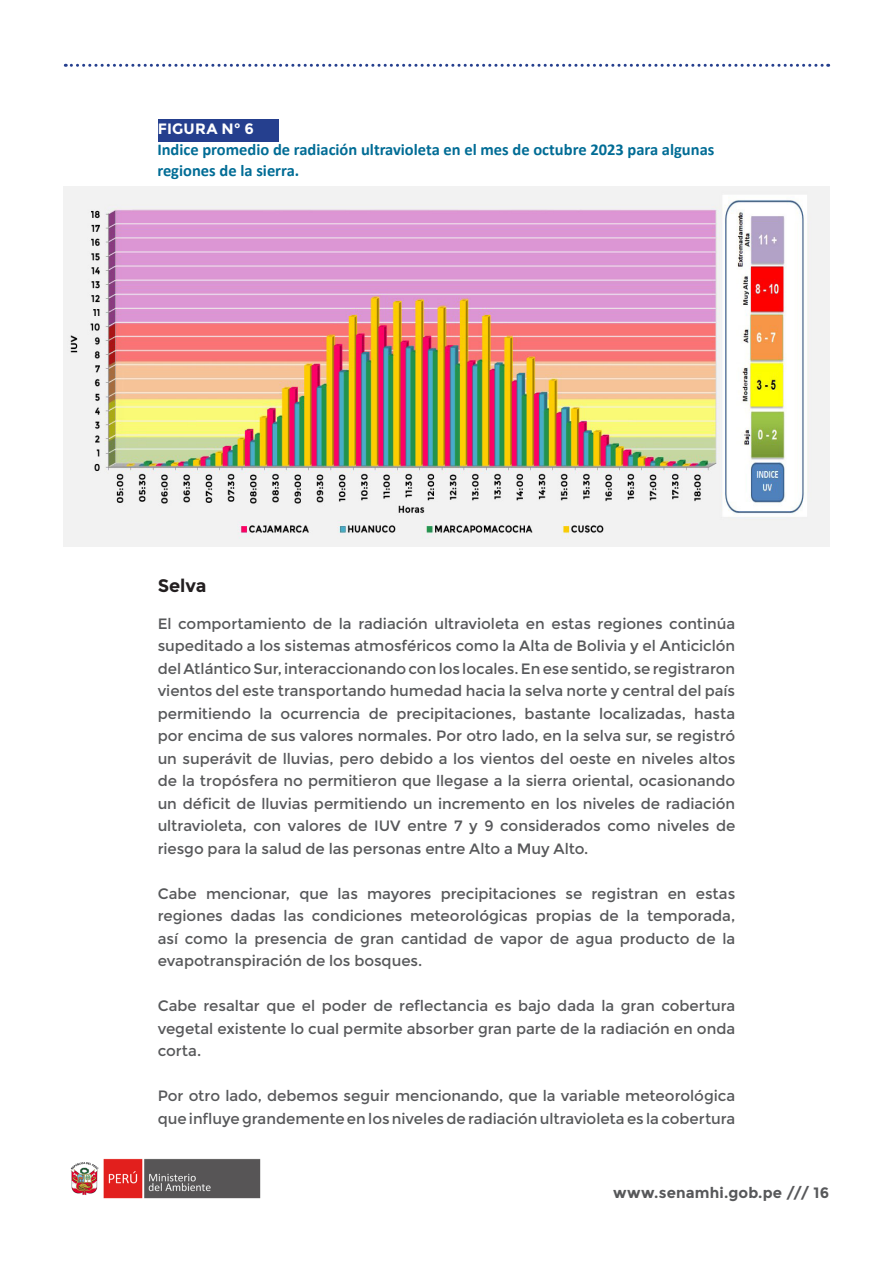
<style>
.page{position:relative;width:893px;height:1263px;background:#fff}
.page>*{position:absolute;margin:0;border:0;box-sizing:border-box;transform-origin:0 0}
.texto_Monserrat{font:700 18px "Montserrat";letter-spacing:-.005em;color:#231f20}
.tex-_de_gráfico_nro_1_2_3{font:700 16.5px/21px "Calibri";color:#006c95}
.t1{font:15px/22.5px "Montserrat";letter-spacing:-.005em;color:#57585a;text-align:justify}
.t2{font:700 15px "Montserrat";letter-spacing:.01em;color:#57585a}
.tex-_de_gráfico_nro_1_2_3-2{font:700 15px "Montserrat";letter-spacing:.01em;color:#fff}
</style>
<div class="page">
<svg style="left:65px;top:64px;width:764px;height:3px"></svg>
<img style="left:70px;top:1158px;width:191px;height:41px">
<div style="left:158px;top:119px;width:121px;height:23px;background:#253f8e"></div>
<img style="left:64px;top:187px;width:765px;height:360px">
<p class="tex-_de_gráfico_nro_1_2_3-2" style="left:158px;top:119px;width:98px">FIGURA N° 6</p>
<p class="tex-_de_gráfico_nro_1_2_3" style="left:157px;top:139px;width:559px">Indice promedio de radiación ultravioleta en el mes de octubre 2023 para algunas regiones de la sierra.</p>
<p class="texto_Monserrat" style="left:158px;top:574px;width:50px">Selva</p>
<p class="t1" style="left:158px;top:612px;width:579px">El comportamiento de la radiación ultravioleta en estas regiones continúa supeditado a los sistemas atmosféricos como la Alta de Bolivia y el Anticiclón del Atlántico Sur, interaccionando con los locales. En ese sentido, se registraron vientos del este transportando humedad hacia la selva norte y central del país permitiendo la ocurrencia de precipitaciones, bastante localizadas, hasta por encima de sus valores normales. Por otro lado, en la selva sur, se registró un superávit de lluvias, pero debido a los vientos del oeste en niveles altos de la tropósfera no permitieron que llegase a la sierra oriental, ocasionando un déficit de lluvias permitiendo un incremento en los niveles de radiación ultravioleta, con valores de IUV entre 7 y 9 considerados como niveles de riesgo para la salud de las personas entre Alto a Muy Alto.</p>
<p class="t1" style="left:158px;top:882px;width:579px">Cabe mencionar, que las mayores precipitaciones se registran en estas regiones dadas las condiciones meteorológicas propias de la temporada, así como la presencia de gran cantidad de vapor de agua producto de la evapotranspiración de los bosques.</p>
<p class="t1" style="left:158px;top:995px;width:579px">Cabe resaltar que el poder de reflectancia es bajo dada la gran cobertura vegetal existente lo cual permite absorber gran parte de la radiación en onda corta.</p>
<p class="t1" style="left:158px;top:1085px;width:579px">Por otro lado, debemos seguir mencionando, que la variable meteorológica que influye grandemente en los niveles de radiación ultravioleta es la cobertura</p>
<p class="t2" style="left:613px;top:1184px;width:218px">www.senamhi.gob.pe /// 16</p>
</div>
